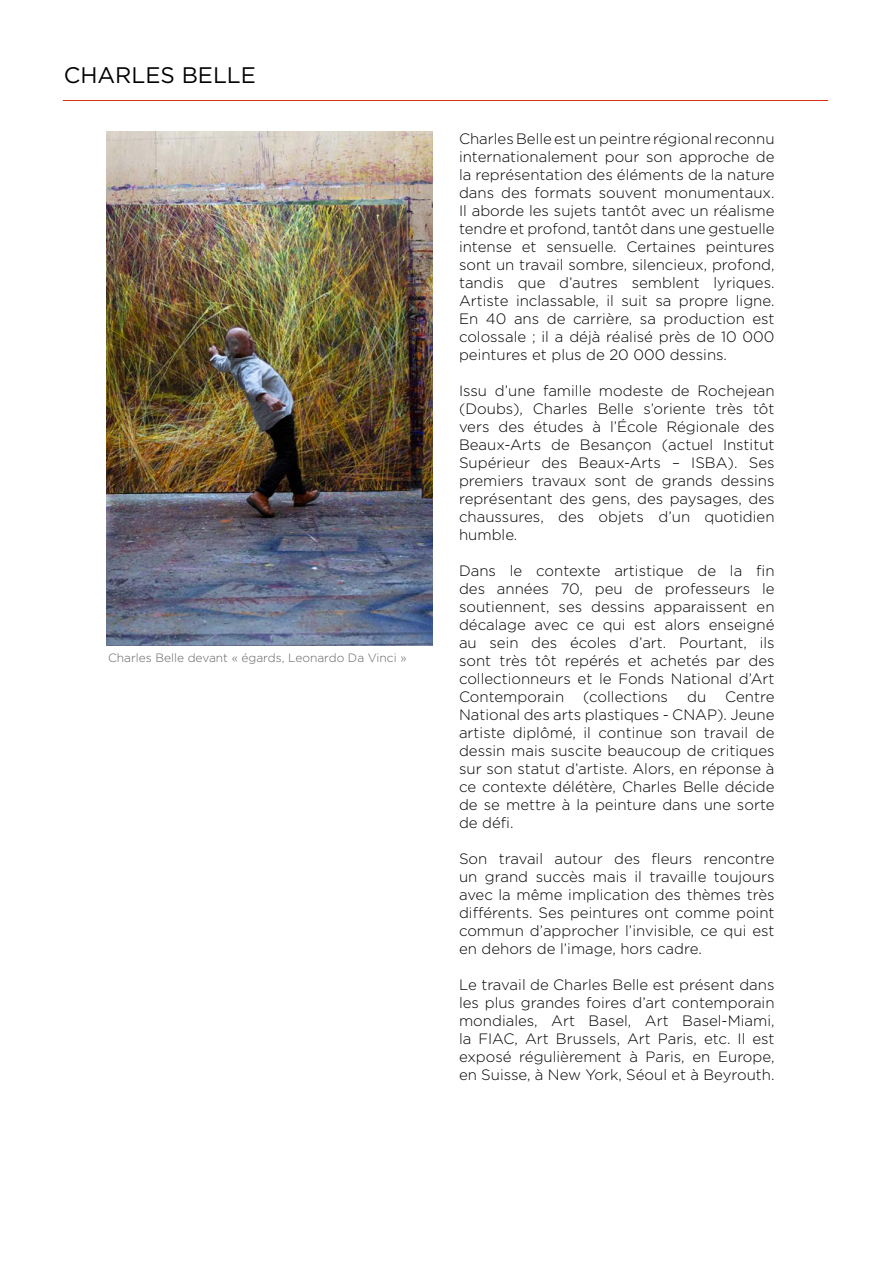
<style>
.page{position:relative;width:893px;height:1263px;background:#fff}
.page>*{position:absolute;margin:0;border:0;box-sizing:border-box;transform-origin:0 0}
.t1{font:22.5px "Gotham";color:#000}
.t2{font:300 15px/18px "Gotham";color:#000;text-align:justify}
.t3{font:300 12px "Gotham";color:#646363}
</style>
<div class="page">
<hr style="left:63px;top:100px;width:765px;height:1px;background:#d4310f">
<img style="left:106px;top:132px;width:326px;height:513px">
<h1 class="t1" style="left:64px;top:60px;width:194px">CHARLES BELLE</h1>
<p class="t3" style="left:108px;top:650px;width:300px">Charles Belle devant « égards, Leonardo Da Vinci »</p>
<p class="t2" style="left:459px;top:129px;width:317px">Charles Belle est un peintre régional reconnu internationalement pour son approche de la représentation des éléments de la nature dans des formats souvent monumentaux.<br>Il aborde les sujets tantôt avec un réalisme tendre et profond, tantôt dans une gestuelle intense et sensuelle. Certaines peintures sont un travail sombre, silencieux, profond, tandis que d’autres semblent lyriques.<br>Artiste inclassable, il suit sa propre ligne.<br>En 40 ans de carrière, sa production est colossale ; il a déjà réalisé près de 10 000 peintures et plus de 20 000 dessins.</p>
<p class="t2" style="left:459px;top:381px;width:317px">Issu d’une famille modeste de Rochejean (Doubs), Charles Belle s’oriente très tôt vers des études à l’École Régionale des Beaux-Arts de Besançon (actuel Institut Supérieur des Beaux-Arts – ISBA). Ses premiers travaux sont de grands dessins représentant des gens, des paysages, des chaussures, des objets d’un quotidien humble.</p>
<p class="t2" style="left:459px;top:561px;width:317px">Dans le contexte artistique de la fin des années 70, peu de professeurs le soutiennent, ses dessins apparaissent en décalage avec ce qui est alors enseigné au sein des écoles d’art. Pourtant, ils sont très tôt repérés et achetés par des collectionneurs et le Fonds National d’Art Contemporain</p>
<p class="t2" style="left:583px;top:687px;width:86px">(collections</p>
<p class="t2" style="left:687px;top:687px;width:21px">du</p>
<p class="t2" style="left:459px;top:687px;width:317px;text-indent:266px">Centre National des arts plastiques - CNAP). Jeune artiste diplômé, il continue son travail de dessin mais suscite beaucoup de critiques sur son statut d’artiste. Alors, en réponse à ce contexte délétère, Charles Belle décide de se mettre à la peinture dans une sorte de défi.</p>
<p class="t2" style="left:459px;top:849px;width:317px">Son travail autour des fleurs rencontre un grand succès mais il travaille toujours avec la même implication des thèmes très différents. Ses peintures ont comme point commun d’approcher l’invisible, ce qui est en dehors de l’image, hors cadre.</p>
<p class="t2" style="left:459px;top:975px;width:317px">Le travail de Charles Belle est présent dans les plus grandes foires d’art contemporain mondiales, Art Basel, Art Basel-Miami, la FIAC, Art Brussels, Art Paris, etc. Il est exposé régulièrement à Paris, en Europe, en Suisse, à New York, Séoul et à Beyrouth.</p>
</div>
